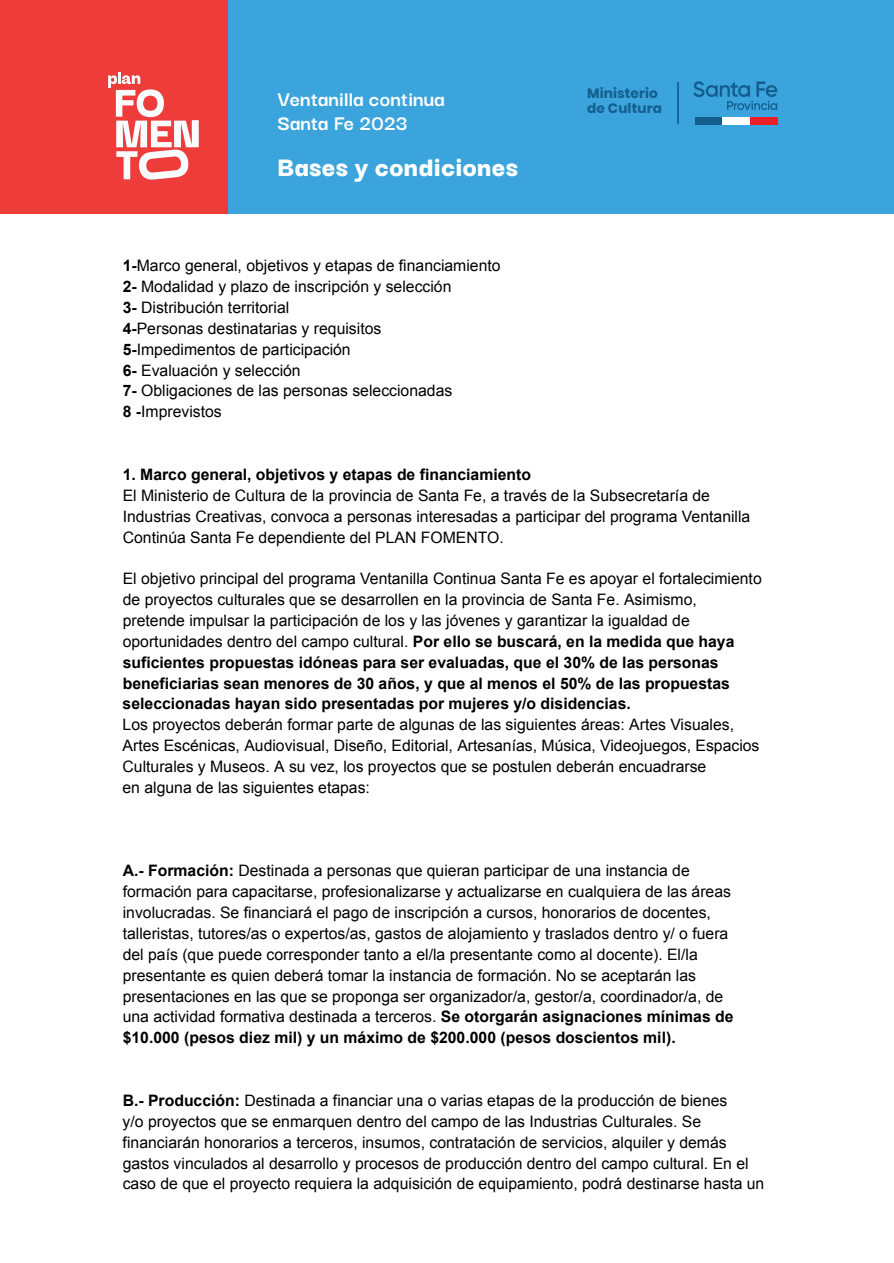
<style>
.page{position:relative;width:894px;height:1263px;background:#fff}
.page>*{position:absolute;margin:0;border:0;box-sizing:border-box;transform-origin:0 0}
.t1{font:900 29.1px "Darker Grotesque";letter-spacing:.01em;color:#fff}
.t2{font:700 22.5px "Darker Grotesque";letter-spacing:.01em;color:#fff}
.t3{font:15.75px/20.9px "Arial";color:#000}
.t4{font:700 15.75px "Arial";color:#000}
.t5{font:700 13.5px "Poppins";letter-spacing:.01em;color:#135e8e}
.s1{font-weight:700}
</style>
<div class="page">
<div style="left:0;top:0;width:238px;height:213px;background:#ee3c3b"></div>
<div style="left:228px;top:0;width:666px;height:213px;background:#3ba4dc"></div>
<svg style="left:108px;top:72px;width:91px;height:108px"></svg>
<svg style="left:693px;top:81px;width:84px;height:29px"></svg>
<div style="left:695px;top:117px;width:28px;height:7px;background:#135e8e"></div>
<div style="left:722px;top:117px;width:28px;height:7px;background:#fff"></div>
<div style="left:750px;top:117px;width:27px;height:7px;background:#eb1f25"></div>
<hr style="left:677px;top:82px;width:2px;height:42px;background:#135e8e">
<h2 class="t2" style="left:277px;top:83px;width:169px">Ventanilla continua</h2>
<h2 class="t2" style="left:277px;top:106px;width:132px">Santa Fe 2023</h2>
<h1 class="t1" style="left:277px;top:145px;width:242px">Bases y condiciones</h1>
<p class="t3" style="left:123px;top:255px;width:379px"><span class="s1">1-</span>Marco general, objetivos y etapas de financiamiento <span class="s1">2-</span> Modalidad y plazo de inscripción y selección<br><span class="s1">3-</span> Distribución territorial<br><span class="s1">4-</span>Personas destinatarias y requisitos<br><span class="s1">5-</span>Impedimentos de participación<br><span class="s1">6-</span> Evaluación y selección<br><span class="s1">7-</span> Obligaciones de las personas seleccionadas<br><span class="s1">8 -</span>Imprevistos</p>
<p class="t5" style="left:587px;top:86px;width:72px">Ministerio</p>
<p class="t5" style="left:587px;top:100px;width:76px">de Cultura</p>
<p class="t4" style="left:123px;top:464px;width:410px">1. Marco general, objetivos y etapas de financiamiento</p>
<p class="t3" style="left:123px;top:485px;width:629px">El Ministerio de Cultura de la provincia de Santa Fe, a través de la Subsecretaría de<br>Industrias Creativas, convoca a personas interesadas a participar del programa Ventanilla<br>Continúa Santa Fe dependiente del PLAN FOMENTO.</p>
<p class="t3" style="left:123px;top:568px;width:641px">El objetivo principal del programa Ventanilla Continua Santa Fe es apoyar el fortalecimiento de proyectos culturales que se desarrollen en la provincia de Santa Fe. Asimismo, pretende impulsar la participación de los y las jóvenes y garantizar la igualdad de oportunidades dentro del campo cultural. <span class="s1">Por ello se buscará, en la medida que haya suficientes propuestas idóneas para ser evaluadas, que el 30% de las personas beneficiarias sean menores de 30 años, y que al menos el 50% de las propuestas seleccionadas hayan sido presentadas por mujeres y/o disidencias.</span></p>
<p class="t3" style="left:123px;top:715px;width:638px">Los proyectos deberán formar parte de algunas de las siguientes áreas: Artes Visuales, Artes Escénicas, Audiovisual, Diseño, Editorial, Artesanías, Música, Videojuegos, Espacios Culturales y Museos. A su vez, los proyectos que se postulen deberán encuadrarse<br>en alguna de las siguientes etapas:</p>
<p class="t3" style="left:123px;top:861px;width:612px"><span class="s1">A.- Formación:</span> Destinada a personas que quieran participar de una instancia de formación para capacitarse, profesionalizarse y actualizarse en cualquiera de las áreas involucradas. Se financiará el pago de inscripción a cursos, honorarios de docentes, talleristas, tutores/as o expertos/as, gastos de alojamiento y traslados dentro y/ o fuera del país (que puede corresponder tanto a el/la presentante como al docente). El/la presentante es quien deberá tomar la instancia de formación. No se aceptarán las presentaciones en las que se proponga ser organizador/a, gestor/a, coordinador/a, de una actividad formativa destinada a terceros. <span class="s1">Se otorgarán asignaciones mínimas de $10.000 (pesos diez mil) y un máximo de $200.000 (pesos doscientos mil).</span></p>
<p class="t3" style="left:123px;top:1090px;width:643px"><span class="s1">B.- Producción:</span> Destinada a financiar una o varias etapas de la producción de bienes<br>y/o proyectos que se enmarquen dentro del campo de las Industrias Culturales. Se financiarán honorarios a terceros, insumos, contratación de servicios, alquiler y demás gastos vinculados al desarrollo y procesos de producción dentro del campo cultural. En el caso de que el proyecto requiera la adquisición de equipamiento, podrá destinarse hasta un</p>
</div>
